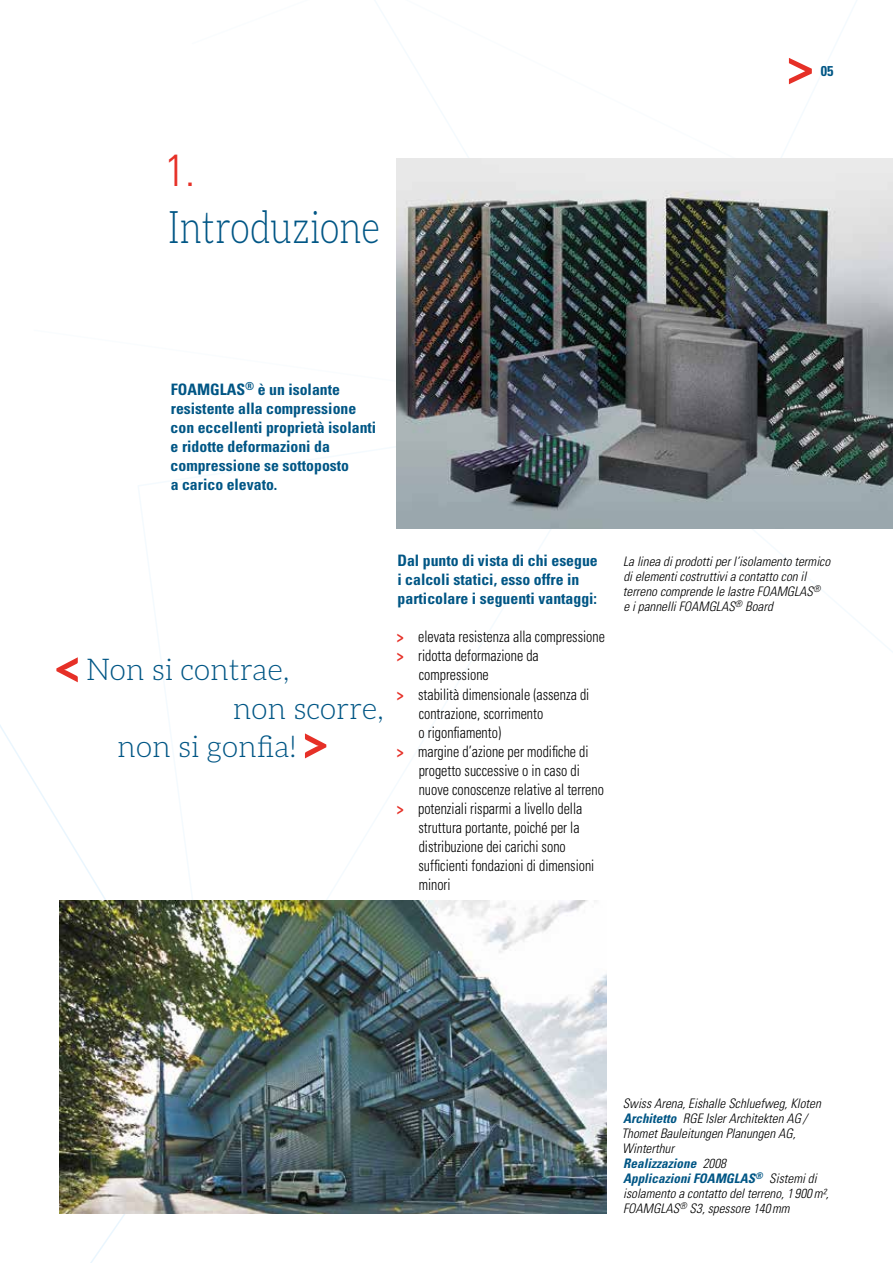
<style>
.page{position:relative;width:893px;height:1263px;background:#fff}
.page>*{position:absolute;margin:0;border:0;box-sizing:border-box;transform-origin:0 0}
.t1{font:700 condensed 48px "Univers LT Std";color:#e63027;scale:1.14 1}
.t2{font:300 45px "Aleo";color:#005685;scale:.8 1}
.t3{font:300 condensed 45px "Univers LT Std";color:#e63027}
.t4{font:300 30px "Aleo";color:#005685}
.t5{font:300 condensed 15.75px "Univers LT Std";color:#000;scale:.89 1}
.t6{font:700 condensed 15.75px/19px "Univers LT Std";color:#005685}
.t7{font:700 condensed 14.25px "Univers LT Std";color:#005685}
.t8{font:italic 300 condensed 13.2px/15px "Univers LT Std";color:#000}
.s1{font-weight:700;font-size:54px;color:#e63027}
.s2{font-weight:700;color:#e63027}
.s3{font-weight:700;color:#005685}
</style>
<div class="page">
<img style="left:60px;top:901px;width:547px;height:312px">
<img style="left:397px;top:158px;width:496px;height:370px">
<h2 class="t3" style="left:165px;top:143px;width:31px">1.</h2>
<h2 class="t2" style="left:168px;top:202px;width:266px">Introduzione</h2>
<h1 class="t1" style="left:787px;top:37px;width:26px">&gt;</h1>
<p class="t7" style="left:821px;top:63px;width:14px">05</p>
<p class="t6" style="left:171px;top:380px;width:207px">FOAMGLAS<sup>®</sup> è un isolante resistente alla compressione con eccellenti proprietà isolanti e ridotte deformazioni da compressione se sottoposto<br>a carico elevato.</p>
<h3 class="t4" style="left:55px;top:654px;width:236px"><span class="s1">&lt;</span> Non si contrae,</h3>
<h3 class="t4" style="left:233px;top:692px;width:153px">non scorre,</h3>
<h3 class="t4" style="left:117px;top:730px;width:212px">non si gonfia! <span class="s1">&gt;</span></h3>
<p class="t6" style="left:397px;top:551px;width:202px">Dal punto di vista di chi esegue i calcoli statici, esso offre in particolare i seguenti vantaggi:</p>
<p class="t5" style="left:397px;top:627px;width:235px"><span class="s2">&gt;</span> elevata resistenza alla compressione</p>
<p class="t5" style="left:397px;top:646px;width:161px"><span class="s2">&gt;</span> ridotta deformazione da</p>
<p class="t5" style="left:419px;top:665px;width:80px">compressione</p>
<p class="t5" style="left:397px;top:684px;width:218px"><span class="s2">&gt;</span> stabilità dimensionale (assenza di</p>
<p class="t5" style="left:419px;top:703px;width:141px">contrazione, scorrimento</p>
<p class="t5" style="left:419px;top:722px;width:94px">o rigonfiamento)</p>
<p class="t5" style="left:397px;top:741px;width:217px"><span class="s2">&gt;</span> margine d’azione per modifiche di</p>
<p class="t5" style="left:419px;top:761px;width:183px">progetto successive o in caso di</p>
<p class="t5" style="left:419px;top:780px;width:210px">nuove conoscenze relative al terreno</p>
<p class="t5" style="left:397px;top:799px;width:210px"><span class="s2">&gt;</span> potenziali risparmi a livello della</p>
<p class="t5" style="left:418px;top:818px;width:183px">struttura portante, poiché per la</p>
<p class="t5" style="left:419px;top:837px;width:167px">distribuzione dei carichi sono</p>
<p class="t5" style="left:418px;top:856px;width:199px">sufficienti fondazioni di dimensioni</p>
<p class="t5" style="left:419px;top:875px;width:37px">minori</p>
<p class="t8" style="left:623px;top:554px;width:209px">La linea di prodotti per l’isolamento termico di elementi costruttivi a contatto con il terreno comprende le lastre FOAMGLAS<sup>®<br></sup>e i pannelli FOAMGLAS<sup>®</sup> Board</p>
<p class="t8" style="left:621px;top:1096px;width:209px">Swiss Arena, Eishalle Schluefweg, Kloten<br><span class="s3">Architetto</span> RGE Isler Architekten AG/<br>Thomet Bauleitungen Planungen AG,<br>Winterthur<br><span class="s3">Realizzazione</span> 2008<br><span class="s3">Applicazioni FOAMGLAS</span><sup>®</sup> Sistemi di isolamento a contatto del terreno, 1 900m²,<br>FOAMGLAS<sup>®</sup> S3, spessore 140mm</p>
</div>
